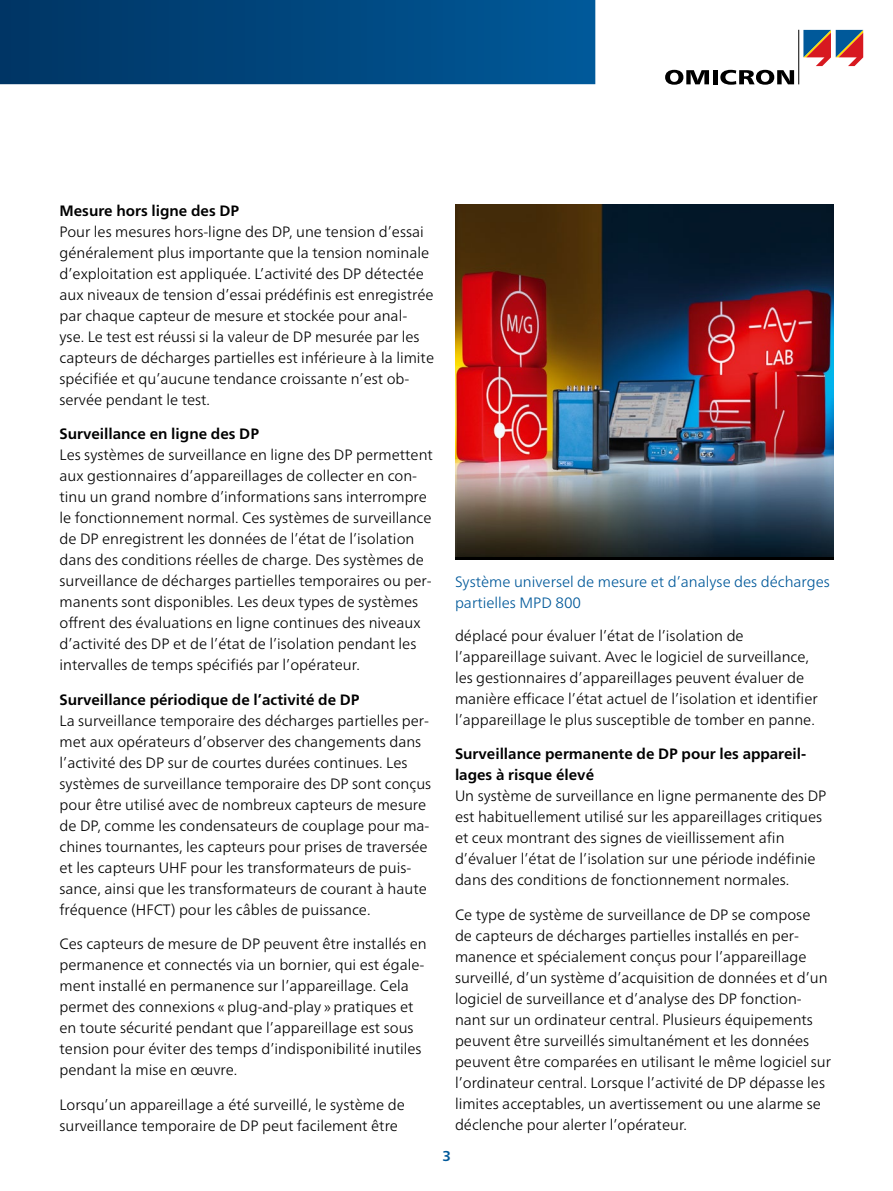
<style>
.page{position:relative;width:893px;height:1191px;background:#fff}
.page>*{position:absolute;margin:0;border:0;box-sizing:border-box;transform-origin:0 0}
.t1{font:300 15px/21px "Frutiger Neue LTW1 G";color:#000}
.t2{font:700 15px/21px "Frutiger Neue LTW1 G";color:#000}
.t3{font:300 15px/21px "Frutiger Neue LTW1 G";color:#00599a}
.t4{font:700 14.25px "Frutiger Neue LTW1 G";color:#00599a}
</style>
<div class="page">
<svg style="left:0;top:0;width:595px;height:85px;background:#02487f"></svg>
<svg style="left:665px;top:70px;width:44px;height:15px"></svg>
<div style="left:712px;top:70px;width:5px;height:14px;background:#000"></div>
<svg style="left:720px;top:70px;width:74px;height:15px"></svg>
<hr style="left:798px;top:30px;width:1px;height:54px;background:#000">
<svg style="left:803px;top:30px;width:60px;height:36px"></svg>
<img style="left:455px;top:204px;width:378px;height:353px">
<p class="t2" style="left:60px;top:200px;width:181px">Mesure hors ligne des DP</p>
<p class="t1" style="left:60px;top:221px;width:376px">Pour les mesures hors-ligne des DP, une tension d’essai généralement plus importante que la tension nominale d’exploitation est appliquée. L’activité des DP détectée aux niveaux de tension d’essai prédéfinis est enregistrée par chaque capteur de mesure et stockée pour anal&shy;yse. Le test est réussi si la valeur de DP mesurée par les capteurs de décharges partielles est inférieure à la limite spécifiée et qu’aucune tendance croissante n’est ob&shy;servée pendant le test.</p>
<p class="t2" style="left:60px;top:423px;width:201px">Surveillance en ligne des DP</p>
<p class="t1" style="left:60px;top:444px;width:375px">Les systèmes de surveillance en ligne des DP permettent aux gestionnaires d’appareillages de collecter en con&shy;tinu un grand nombre d’informations sans interrompre le fonctionnement normal. Ces systèmes de surveillance de DP enregistrent les données de l’état de l’isolation dans des conditions réelles de charge. Des systèmes de surveillance de décharges partielles temporaires ou per&shy;manents sont disponibles. Les deux types de systèmes offrent des évaluations en ligne continues des niveaux d’activité des DP et de l’état de l’isolation pendant les intervalles de temps spécifiés par l’opérateur.</p>
<p class="t2" style="left:60px;top:689px;width:302px">Surveillance périodique de l’activité de DP</p>
<p class="t1" style="left:60px;top:710px;width:373px">La surveillance temporaire des décharges partielles per&shy;met aux opérateurs d’observer des changements dans l’activité des DP sur de courtes durées continues. Les systèmes de surveillance temporaire des DP sont conçus pour être utilisé avec de nombreux capteurs de mesure de DP, comme les condensateurs de couplage pour ma&shy;chines tournantes, les capteurs pour prises de traversée et les capteurs UHF pour les transformateurs de puis&shy;sance, ainsi que les transformateurs de courant à haute fréquence (HFCT) pour les câbles de puissance.</p>
<p class="t1" style="left:60px;top:933px;width:369px">Ces capteurs de mesure de DP peuvent être installés en permanence et connectés via un bornier, qui est égale&shy;ment installé en permanence sur l’appareillage. Cela permet des connexions « plug-and-play » pratiques et en toute sécurité pendant que l’appareillage est sous tension pour éviter des temps d’indisponibilité inutiles pendant la mise en œuvre.</p>
<p class="t1" style="left:60px;top:1094px;width:347px">Lorsqu’un appareillage a été surveillé, le système de surveillance temporaire de DP peut facilement être</p>
<p class="t3" style="left:455px;top:571px;width:376px">Système universel de mesure et d’analyse des décharges partielles MPD 800</p>
<p class="t1" style="left:455px;top:625px;width:364px">déplacé pour évaluer l’état de l’isolation de l’appareillage suivant. Avec le logiciel de surveillance, les gestionnaires d’appareillages peuvent évaluer de manière efficace l’état actuel de l’isolation et identifier l’appareillage le plus susceptible de tomber en panne.</p>
<p class="t2" style="left:455px;top:743px;width:353px">Surveillance permanente de DP pour les appareil&shy;lages à risque élevé</p>
<p class="t1" style="left:455px;top:785px;width:373px">Un système de surveillance en ligne permanente des DP est habituellement utilisé sur les appareillages critiques et ceux montrant des signes de vieillissement afin d’évaluer l’état de l’isolation sur une période indéfinie dans des conditions de fonctionnement normales.</p>
<p class="t1" style="left:455px;top:904px;width:378px">Ce type de système de surveillance de DP se compose de capteurs de décharges partielles installés en per&shy;manence et spécialement conçus pour l’appareillage surveillé, d’un système d’acquisition de données et d’un logiciel de surveillance et d’analyse des DP fonction&shy;nant sur un ordinateur central. Plusieurs équipements peuvent être surveillés simultanément et les données peuvent être comparées en utilisant le même logiciel sur l’ordinateur central. Lorsque l’activité de DP dépasse les limites acceptables, un avertissement ou une alarme se déclenche pour alerter l’opérateur.</p>
<p class="t4" style="left:442px;top:1147px;width:10px">3</p>
</div>
